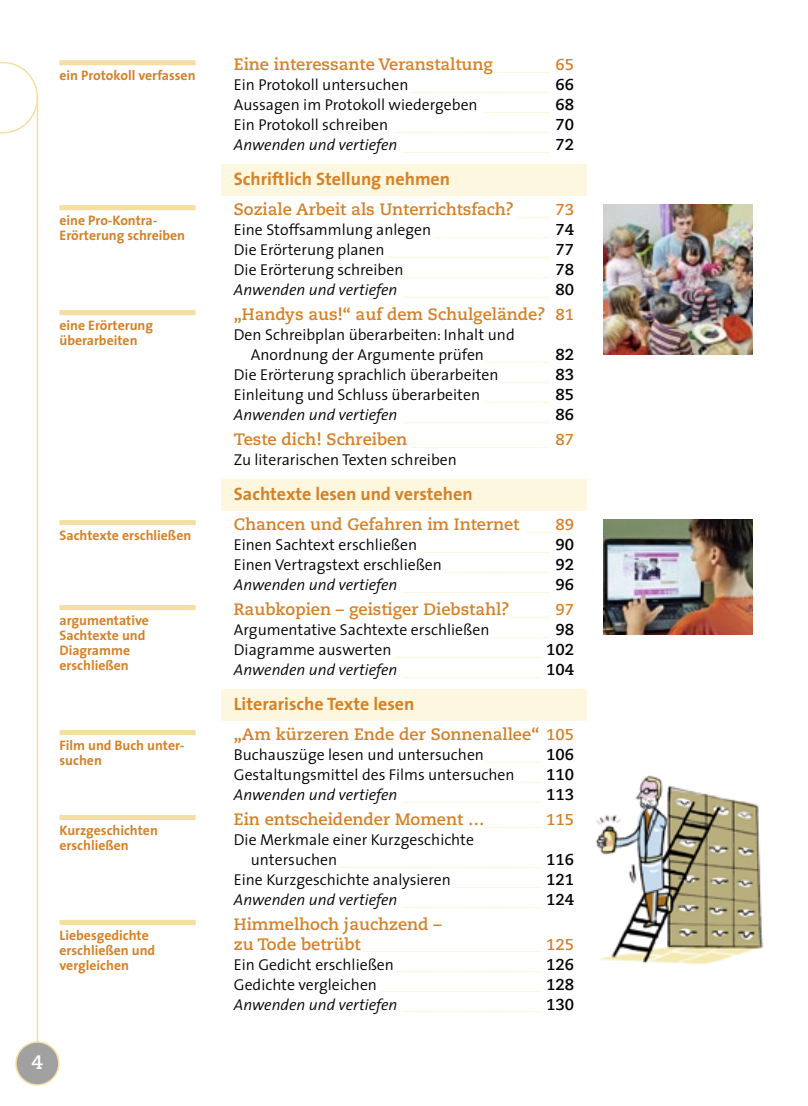
<style>
.page{position:relative;width:808px;height:1106px;background:#fff}
.page>*{position:absolute;margin:0;border:0;box-sizing:border-box;transform-origin:0 0}
._81_Seitenzahl{font:700 19.5px "Caecilia LT Std";color:#fff}
._61_1_Inhalt_Stufe_1{font:18px "The Sans CV Bold";color:#d58127}
._62_1_Inhalt_Stufe_2{font:700 16.5px "Caecilia LT Std";color:#d58127}
._63_Inhalt_Stufe_3{font:16.2px "The Sans CV";color:#fdf7df}
._62_1_Inhalt_Stufe_2-2{font:16.2px "The Sans CV";color:#fdf7df}
._63_Inhalt_Stufe_3-2{font:300 15.75px/20px "The Sans CV Semi";color:#000}
._64_Inhalt_Stufe_4{font:italic 300 15.75px "The Sans CV Semi";color:#000}
.t1{font:13.8px/15px "The Sans CV Bold";color:#d58127}
.s1{font-family:"The Sans CV";font-weight:400;font-size:16.2px;color:#fdf7df}
.s2{font-size:15.75px}
.s3{font-family:"Caecilia LT Std";font-weight:700}
.s4{font-family:"The Sans CV";font-weight:400;font-style:normal;font-size:16.2px;color:#fdf7df}
.s5{font-family:"Caecilia LT Std";font-weight:700;font-style:normal}
.s6{font-family:"Caecilia LT Std";font-weight:700;font-size:16.5px;color:#d58127}
</style>
<div class="page">
<hr style="left:37px;top:96px;width:1px;height:951px;background:#f4dea3">
<svg style="left:0;top:61px;width:39px;height:73px"></svg>
<div style="left:16px;top:1042px;width:43px;height:42px;background:#a1a1a1;border-radius:50%"></div>
<div style="left:15px;top:1041px;width:45px;height:44px;border:2px solid #f4dea3;border-radius:50%"></div>
<div style="left:221px;top:164px;width:366px;height:32px;background:#fdf7df"></div>
<div style="left:221px;top:479px;width:366px;height:32px;background:#fdf7df"></div>
<div style="left:221px;top:689px;width:366px;height:31px;background:#fdf7df"></div>
<div style="left:60px;top:60px;width:136px;height:5px;background:#f4dea3"></div>
<div style="left:60px;top:205px;width:136px;height:5px;background:#f4dea3"></div>
<div style="left:60px;top:310px;width:136px;height:5px;background:#f4dea3"></div>
<div style="left:60px;top:520px;width:136px;height:5px;background:#f4dea3"></div>
<div style="left:60px;top:605px;width:136px;height:5px;background:#f4dea3"></div>
<div style="left:60px;top:730px;width:136px;height:5px;background:#f4dea3"></div>
<div style="left:60px;top:815px;width:136px;height:5px;background:#f4dea3"></div>
<div style="left:60px;top:919px;width:136px;height:6px;background:#f4dea3"></div>
<img style="left:604px;top:204px;width:149px;height:150px">
<img style="left:604px;top:519px;width:149px;height:115px">
<img style="left:595px;top:775px;width:169px;height:190px">
<p class="t1" style="left:60px;top:68px;width:138px">ein Protokoll verfassen</p>
<p class="t1" style="left:60px;top:213px;width:127px">eine Pro-Kontra-<br>Erörterung schreiben</p>
<p class="t1" style="left:60px;top:318px;width:95px">eine Erörterung überarbeiten</p>
<p class="t1" style="left:60px;top:527px;width:133px">Sachtexte erschließen</p>
<p class="t1" style="left:60px;top:612px;width:91px">argumentative<br>Sachtexte und<br>Diagramme erschließen</p>
<p class="t1" style="left:60px;top:737px;width:126px">Film und Buch unter&shy;suchen</p>
<p class="t1" style="left:60px;top:822px;width:100px">Kurzgeschichten erschließen</p>
<p class="t1" style="left:60px;top:927px;width:97px">Liebesgedichte erschließen und vergleichen</p>
<p class="_81_Seitenzahl" style="left:32px;top:1050px;width:13px">4</p>
<p class="_62_1_Inhalt_Stufe_2" style="left:234px;top:55px;width:342px">Eine interessante Veranstaltung<span class="s1">_______</span> <span class="s2">65</span></p>
<p class="_63_Inhalt_Stufe_3-2" style="left:234px;top:74px;width:342px">Ein Protokoll untersuchen <span class="s1">_________________</span> <span class="s3">66</span></p>
<p class="_63_Inhalt_Stufe_3-2" style="left:234px;top:94px;width:342px">Aussagen im Protokoll wiedergeben <span class="s1">________</span> <span class="s3">68</span></p>
<p class="_63_Inhalt_Stufe_3-2" style="left:234px;top:114px;width:342px">Ein Protokoll schreiben <span class="s1">___________________</span> <span class="s3">70</span></p>
<p class="_64_Inhalt_Stufe_4" style="left:234px;top:132px;width:342px">Anwenden und vertiefen <span class="s4">__________________</span> <span class="s5">72</span></p>
<p class="_61_1_Inhalt_Stufe_1" style="left:234px;top:164px;width:218px">Schriftlich Stellung nehmen</p>
<p class="_62_1_Inhalt_Stufe_2" style="left:234px;top:200px;width:342px">Soziale Arbeit als Unterrichtsfach? <span class="s1">____</span> <span class="s2">73</span></p>
<p class="_63_Inhalt_Stufe_3-2" style="left:234px;top:219px;width:342px">Eine Stoffsammlung anlegen <span class="s1">______________</span> <span class="s3">74</span></p>
<p class="_63_Inhalt_Stufe_3" style="left:234px;top:235px;width:342px"><sub>Die</sub> <sub>Erörterung</sub> <sub>planen</sub> ____________________ <sub>77</sub></p>
<p class="_63_Inhalt_Stufe_3-2" style="left:234px;top:259px;width:342px">Die Erörterung schreiben<span class="s1">__________________</span> <span class="s3">78</span></p>
<p class="_64_Inhalt_Stufe_4" style="left:234px;top:277px;width:342px">Anwenden und vertiefen <span class="s4">__________________</span> <span class="s5">80</span></p>
<p class="_62_1_Inhalt_Stufe_2" style="left:234px;top:305px;width:342px">„Handys aus!“ auf dem Schulgelände? <span class="s2">81</span></p>
<p class="_63_Inhalt_Stufe_3-2" style="left:251px;top:324px;width:325px;text-indent:-17px">Den Schreibplan überarbeiten: Inhalt und<br>Anordnung der Argumente prüfen<span class="s1">________</span> <span class="s3">82</span></p>
<p class="_63_Inhalt_Stufe_3-2" style="left:234px;top:364px;width:342px">Die Erörterung sprachlich überarbeiten <span class="s1">______</span> <span class="s3">83</span></p>
<p class="_63_Inhalt_Stufe_3-2" style="left:234px;top:384px;width:342px">Einleitung und Schluss überarbeiten <span class="s1">________</span> <span class="s3">85</span></p>
<p class="_64_Inhalt_Stufe_4" style="left:234px;top:402px;width:342px">Anwenden und vertiefen <span class="s4">__________________</span> <span class="s5">86</span></p>
<p class="_62_1_Inhalt_Stufe_2" style="left:234px;top:429px;width:342px">Teste dich! Schreiben <span class="s1">_________________</span> <span class="s2">87</span></p>
<p class="_63_Inhalt_Stufe_3-2" style="left:234px;top:449px;width:224px">Zu literarischen Texten schreiben</p>
<p class="_61_1_Inhalt_Stufe_1" style="left:234px;top:479px;width:240px">Sachtexte lesen und verstehen</p>
<p class="_62_1_Inhalt_Stufe_2" style="left:234px;top:514px;width:342px">Chancen und Gefahren im Internet <span class="s1">___</span> <span class="s2">89</span></p>
<p class="_63_Inhalt_Stufe_3-2" style="left:234px;top:534px;width:342px">Einen Sachtext erschließen <span class="s1">________________</span> <span class="s3">90</span></p>
<p class="_63_Inhalt_Stufe_3-2" style="left:234px;top:554px;width:342px">Einen Vertragstext erschließen <span class="s1">_____________</span> <span class="s3">92</span></p>
<p class="_64_Inhalt_Stufe_4" style="left:234px;top:571px;width:342px">Anwenden und vertiefen <span class="s4">__________________</span> <span class="s5">96</span></p>
<p class="_62_1_Inhalt_Stufe_2" style="left:234px;top:599px;width:342px">Raubkopien – geistiger Diebstahl?<span class="s1">_____</span> <span class="s2">97</span></p>
<p class="_63_Inhalt_Stufe_3-2" style="left:234px;top:619px;width:342px">Argumentative Sachtexte erschließen <span class="s1">_______</span> <span class="s3">98</span></p>
<p class="_63_Inhalt_Stufe_3-2" style="left:234px;top:639px;width:342px">Diagramme auswerten <span class="s1">__________________</span> <span class="s3">102</span></p>
<p class="_64_Inhalt_Stufe_4" style="left:234px;top:656px;width:342px">Anwenden und vertiefen <span class="s4">_________________</span> <span class="s5">104</span></p>
<p class="_61_1_Inhalt_Stufe_1" style="left:234px;top:689px;width:182px">Literarische Texte lesen</p>
<p class="_62_1_Inhalt_Stufe_2" style="left:234px;top:724px;width:342px">„Am kürzeren Ende der Sonnenallee“ <span class="s2">105</span></p>
<p class="_63_Inhalt_Stufe_3-2" style="left:234px;top:744px;width:342px">Buchauszüge lesen und untersuchen<span class="s1">_______</span> <span class="s3">106</span></p>
<p class="_63_Inhalt_Stufe_3-2" style="left:234px;top:764px;width:342px">Gestaltungsmittel des Films untersuchen <span class="s1">___</span> <span class="s3">110</span></p>
<p class="_64_Inhalt_Stufe_4" style="left:234px;top:781px;width:342px">Anwenden und vertiefen <span class="s4">_________________</span> <span class="s5">113</span></p>
<p class="_62_1_Inhalt_Stufe_2" style="left:234px;top:809px;width:342px">Ein entscheidender Moment …<span class="s1">_______</span> <span class="s2">115</span></p>
<p class="_63_Inhalt_Stufe_3-2" style="left:234px;top:829px;width:242px">Die Merkmale einer Kurzgeschichte</p>
<p class="_63_Inhalt_Stufe_3" style="left:251px;top:844px;width:325px"><sub>untersuchen</sub>_________________________ <sub>116</sub></p>
<p class="_63_Inhalt_Stufe_3-2" style="left:234px;top:869px;width:342px">Eine Kurzgeschichte analysieren<span class="s1">___________</span> <span class="s3">121</span></p>
<p class="_64_Inhalt_Stufe_4" style="left:234px;top:886px;width:342px">Anwenden und vertiefen <span class="s4">_________________</span> <span class="s5">124</span></p>
<p class="_62_1_Inhalt_Stufe_2" style="left:234px;top:914px;width:209px">Himmelhoch jauchzend –</p>
<p class="_62_1_Inhalt_Stufe_2-2" style="left:234px;top:929px;width:342px"><span class="s6">zu Tode betrübt</span> ______________________ <sub>125</sub></p>
<p class="_63_Inhalt_Stufe_3-2" style="left:234px;top:954px;width:342px">Ein Gedicht erschließen<span class="s1">__________________</span> <span class="s3">126</span></p>
<p class="_63_Inhalt_Stufe_3" style="left:234px;top:969px;width:342px"><sub>Gedichte</sub> <sub>vergleichen</sub> ____________________ <sub>128</sub></p>
<p class="_64_Inhalt_Stufe_4" style="left:234px;top:991px;width:342px">Anwenden und vertiefen <span class="s4">_________________</span> <span class="s5">130</span></p>
</div>
